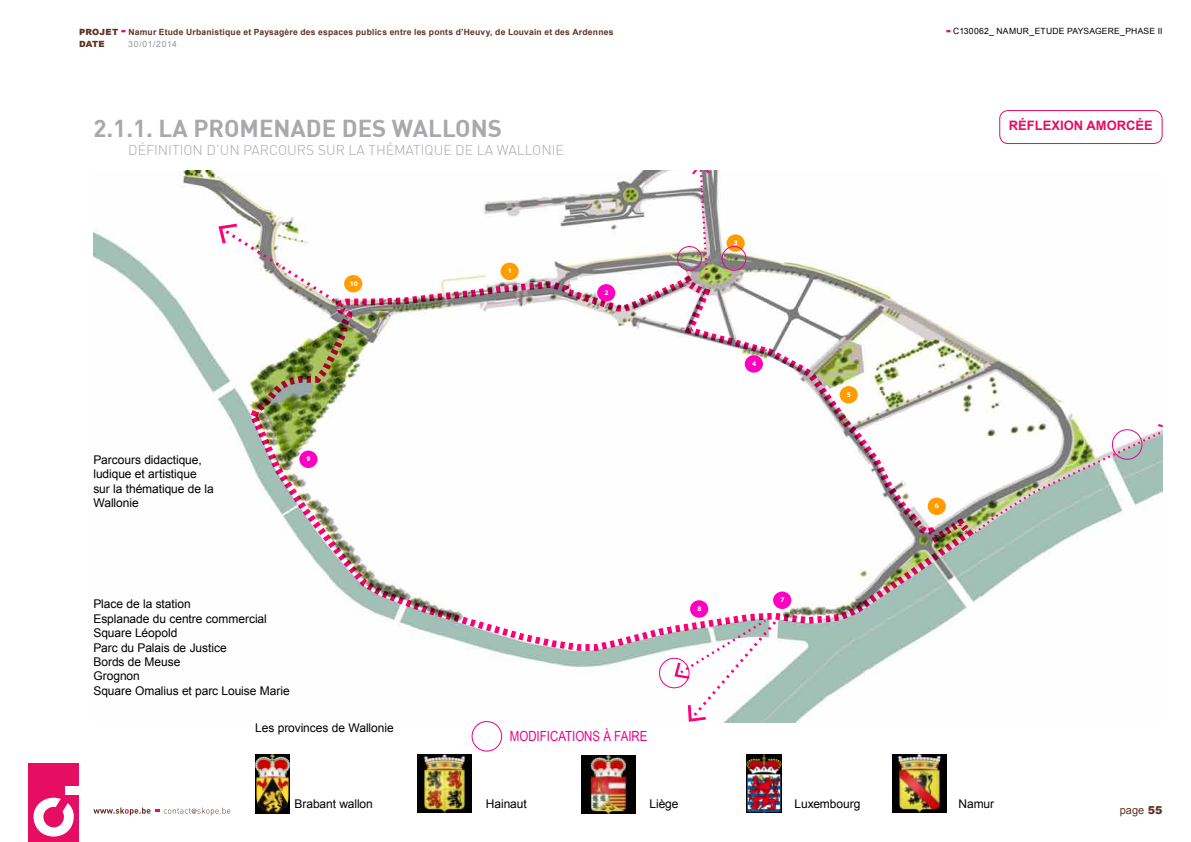
<style>
.page{position:relative;width:1191px;height:842px;background:#fff}
.page>*{position:absolute;margin:0;border:0;box-sizing:border-box;transform-origin:0 0}
.t1{font:700 24px "DIN";color:#a7a9ac}
.t2{font:300 14px "DIN";color:#a7a9ac}
.t3{font:14px "Arial Narrow";color:#ec008c}
.t4{font:700 13px "Arial";color:#e50e63}
.t5{font:12px/14.4px "Arial";letter-spacing:-.005em;color:#000}
.t6{font:11px "Arial";color:#5e3327}
.t7{font:700 8.6px/12.6px "Arial";letter-spacing:.025em;color:#5e3327}
.t8{font:8.6px "Arial";letter-spacing:.03em;color:#000}
.t9{font:8.6px "Arial";letter-spacing:.065em;color:#939598}
.t10{font:700 7px "Myriad Pro";color:#fff;scale:1.04 1}
.s1{font-weight:900}
.s2{font-weight:900;font-size:14.4px;color:#e50e63}
</style>
<div class="page">
<div style="left:28px;top:763px;width:51px;height:79px;background:#e50e63"></div>
<svg style="left:34px;top:798px;width:40px;height:38px"></svg>
<div style="left:65px;top:786px;width:14px;height:9px;background:#fff"></div>
<svg style="left:93px;top:807px;width:137px;height:9px"></svg>
<img style="left:93px;top:170px;width:985px;height:553px">
<div style="left:726px;top:234px;width:18px;height:18px;background:#ff9d00;border-radius:50%"></div>
<img style="left:715px;top:324px;width:220px;height:83px">
<svg style="left:245px;top:407px;width:728px;height:244px"></svg>
<img style="left:920px;top:424px;width:242px;height:124px">
<svg style="left:673px;top:614px;width:110px;height:109px"></svg>
<svg style="left:217px;top:170px;width:498px;height:260px"></svg>
<img style="left:255px;top:754px;width:34px;height:59px">
<img style="left:417px;top:755px;width:54px;height:58px">
<img style="left:582px;top:755px;width:54px;height:58px">
<img style="left:746px;top:755px;width:35px;height:58px">
<img style="left:892px;top:755px;width:54px;height:58px">
<div style="left:999px;top:110px;width:163px;height:34px;border:1px solid #e50e63;border-radius:9px"></div>
<div style="left:471px;top:721px;width:31px;height:30px;border:1px solid #ec008c;border-radius:50%"></div>
<div style="left:659px;top:658px;width:30px;height:30px;border:1px solid #ec008c;border-radius:50%"></div>
<div style="left:1112px;top:429px;width:30px;height:31px;border:1px solid #ec008c;border-radius:50%"></div>
<div style="left:721px;top:246px;width:25px;height:25px;border:1px solid #ec008c;border-radius:50%"></div>
<div style="left:677px;top:246px;width:25px;height:25px;border:1px solid #ec008c;border-radius:50%"></div>
<p class="t7" style="left:79px;top:26px;width:536px"><span class="s1">PROJET</span> <span class="s2">-</span> Namur Etude Urbanistique et Paysagère des espaces publics entre les ponts d’Heuvy, de Louvain et des Ardennes<br><span class="s1">DATE</span></p>
<p class="t9" style="left:128px;top:39px;width:50px">30/01/2014</p>
<h1 class="t1" style="left:93px;top:113px;width:410px">2.1.1. LA PROMENADE DES WALLONS</h1>
<p class="t2" style="left:128px;top:142px;width:437px">DÉFINITION D’UN PARCOURS SUR LA THÉMATIQUE DE LA WALLONIE</p>
<p class="t10" style="left:350px;top:279px;width:9px">10</p>
<p class="t5" style="left:93px;top:452px;width:122px">Parcours didactique, ludique et artistique sur la thématique de la<br>Wallonie</p>
<p class="t10" style="left:307px;top:454px;width:5px">9</p>
<p class="t5" style="left:93px;top:597px;width:198px">Place de la station<br>Esplanade du centre commercial<br>Square Léopold<br>Parc du Palais de Justice<br>Bords de Meuse<br>Grognon<br>Square Omalius et parc Louise Marie</p>
<p class="t5" style="left:255px;top:721px;width:140px">Les provinces de Wallonie</p>
<p class="t10" style="left:508px;top:266px;width:5px">1</p>
<p class="t10" style="left:604px;top:288px;width:5px">2</p>
<p class="t3" style="left:510px;top:726px;width:139px">mODIFICATIONS à FAIRE</p>
<p class="t10" style="left:734px;top:238px;width:5px">3</p>
<p class="t10" style="left:752px;top:359px;width:5px">4</p>
<p class="t10" style="left:697px;top:604px;width:5px">8</p>
<p class="t10" style="left:780px;top:595px;width:5px">7</p>
<p class="t10" style="left:847px;top:390px;width:5px">5</p>
<p class="t8" style="left:946px;top:26px;width:96px"><span class="s2">-</span> c130062_ Namur_ETUDE</p>
<p class="t8" style="left:1067px;top:26px;width:30px">PAYSAGERE</p>
<p class="t8" style="left:1120px;top:26px;width:41px">_phase II</p>
<p class="t4" style="left:1009px;top:117px;width:145px">RÉFLEXION AMORCÉE</p>
<p class="t10" style="left:935px;top:501px;width:5px">6</p>
<p class="t5" style="left:294px;top:797px;width:80px">Brabant wallon</p>
<p class="t5" style="left:486px;top:797px;width:42px">Hainaut</p>
<p class="t5" style="left:649px;top:797px;width:31px">Liège</p>
<p class="t5" style="left:794px;top:797px;width:67px">Luxembourg</p>
<p class="t5" style="left:958px;top:796px;width:37px">Namur</p>
<p class="t6" style="left:1119px;top:802px;width:44px">page <span class="s1">55</span></p>
</div>
